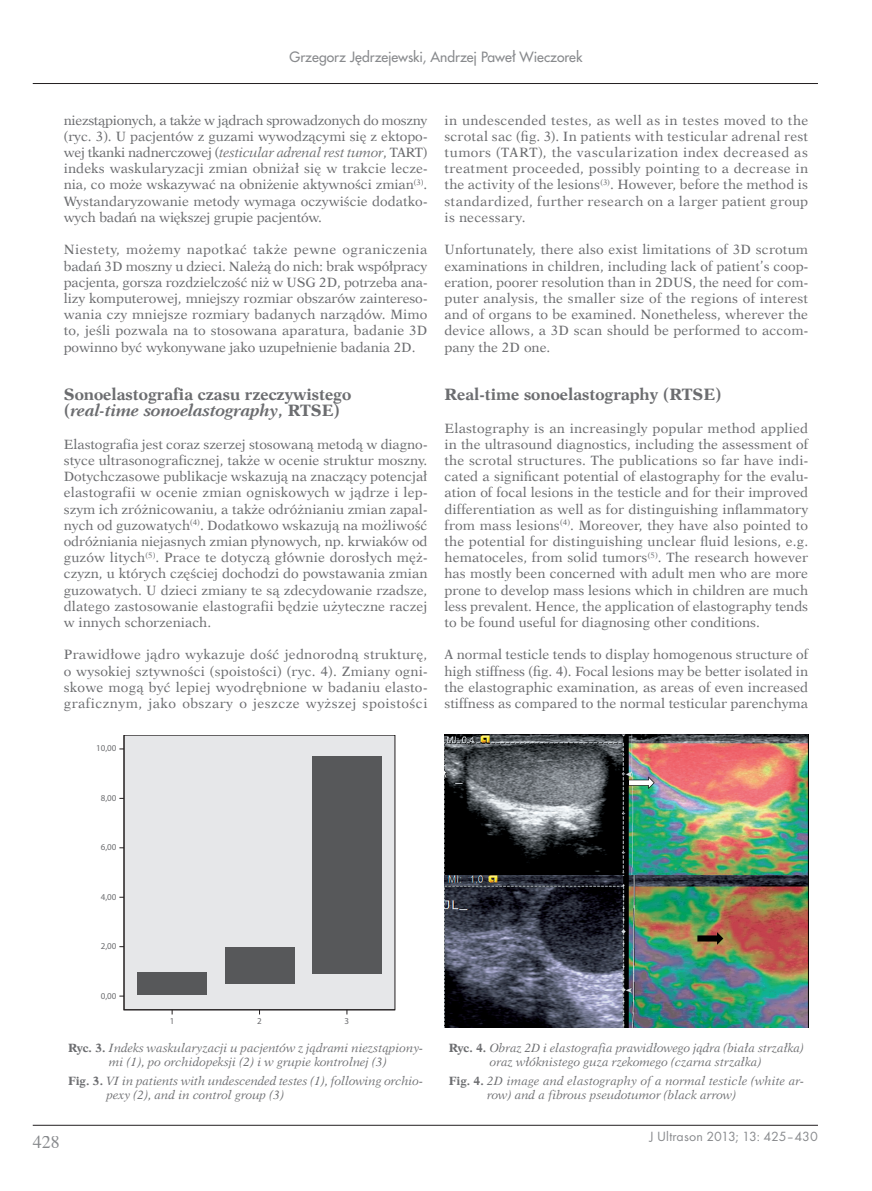
<style>
.page{position:relative;width:872px;height:1191px;background:#fff}
.page>*{position:absolute;margin:0;border:0;box-sizing:border-box;transform-origin:0 0}
.t1{font:18px "Times";color:#888a8d}
.t2{font:700 16.5px/16.2px "Dutch 823 EU";color:#6c6d70}
.t3{font:13.8px "Futura Regular PL";color:#888a8d}
.t4{font:13.8px "Pfutura";color:#888a8d}
.t5{font:13.5px/16.2px "Dutch 823 EU";color:#6c6d70;text-align:justify}
.t6{font:italic 12px/14.4px "Dutch 823 EU";color:#6c6d70;text-align:center}
.t7{font:9px "Myriad Pro";color:#6c6d70}
.s1{font-style:italic}
.s2{font-weight:700;font-style:normal}
</style>
<div class="page">
<hr style="left:33px;top:1125px;width:785px;height:1px;background:#231f20">
<hr style="left:33px;top:83px;width:785px;height:1px;background:#231f20">
<svg style="left:123px;top:735px;width:272px;height:275px;background:#bebfc1"></svg>
<img style="left:444px;top:734px;width:364px;height:293px">
<p class="t3" style="left:289px;top:50px;width:294px">Grzegorz J´drzejewski, Andrzej Paweł Wieczorek</p>
<p class="t5" style="left:64px;top:112px;width:365px">niezstąpionych, a także w jądrach sprowadzonych do moszny (ryc. 3). U pacjentów z guzami wywodzącymi się z ektopo&shy;wej tkanki nadnerczowej (<span class="s1">testicular adrenal rest tumor</span>, TART) indeks waskularyzacji zmian obniżał się w trakcie lecze&shy;nia, co może wskazywać na obniżenie aktywności zmian<sup>(3)</sup>.<br>Wystandaryzowanie metody wymaga oczywiście dodatko&shy;wych badań na większej grupie pacjentów.</p>
<p class="t5" style="left:64px;top:241px;width:365px">Niestety, możemy napotkać także pewne ograniczenia badań 3D moszny u dzieci. Należą do nich: brak współpracy pacjenta, gorsza rozdzielczość niż w USG 2D, potrzeba ana&shy;lizy komputerowej, mniejszy rozmiar obszarów zaintereso&shy;wania czy mniejsze rozmiary badanych narządów. Mimo to, jeśli pozwala na to stosowana aparatura, badanie 3D powinno być wykonywane jako uzupełnienie badania 2D.</p>
<p class="t2" style="left:64px;top:386px;width:289px">Sonoelastografia czasu rzeczywistego (<span class="s1">real-time sonoelastography</span>, RTSE)</p>
<p class="t5" style="left:64px;top:436px;width:365px">Elastografia jest coraz szerzej stosowaną metodą w diagno&shy;styce ultrasonograficznej, także w ocenie struktur moszny.<br>Dotychczasowe publikacje wskazują na znaczący potencjał elastografii w ocenie zmian ogniskowych w jądrze i lep&shy;szym ich zróżnicowaniu, a także odróżnianiu zmian zapal&shy;nych od guzowatych<sup>(4)</sup>. Dodatkowo wskazują na możliwość odróżniania niejasnych zmian płynowych, np. krwiaków od guzów litych<sup>(5)</sup>. Prace te dotyczą głównie dorosłych męż&shy;czyzn, u których częściej dochodzi do powstawania zmian guzowatych. U dzieci zmiany te są zdecydowanie rzadsze, dlatego zastosowanie elastografii będzie użyteczne raczej w innych schorzeniach.</p>
<p class="t5" style="left:64px;top:646px;width:365px">Prawidłowe jądro wykazuje dość jednorodną strukturę, o wysokiej sztywności (spoistości) (ryc. 4). Zmiany ogni&shy;skowe mogą być lepiej wyodrębnione w badaniu elasto&shy;graficznym, jako obszary o jeszcze wyższej spoistości</p>
<p class="t7" style="left:96px;top:743px;width:22px">10,00</p>
<p class="t7" style="left:101px;top:792px;width:17px">8,00</p>
<p class="t7" style="left:101px;top:842px;width:17px">6,00</p>
<p class="t7" style="left:101px;top:891px;width:17px">4,00</p>
<p class="t7" style="left:101px;top:940px;width:17px">2,00</p>
<p class="t7" style="left:101px;top:990px;width:17px">0,00</p>
<p class="t7" style="left:257px;top:1016px;width:6px">2</p>
<p class="t7" style="left:344px;top:1016px;width:6px">3</p>
<p class="t6" style="left:68px;top:1040px;width:357px"><span class="s2">Ryc. 3.</span> Indeks waskularyzacji u pacjentów z jądrami niezstąpiony&shy;mi (1), po orchidopeksji (2) i w grupie kontrolnej (3)</p>
<p class="t6" style="left:106px;top:1073px;width:318px;text-align:left;text-indent:-38px"><span class="s2">Fig. 3.</span> VI in patients with undescended testes (1), following orchio&shy;pexy (2), and in control group (3)</p>
<p class="t7" style="left:170px;top:1016px;width:6px">1</p>
<p class="t5" style="left:444px;top:112px;width:365px">in undescended testes, as well as in testes moved to the scrotal sac (fig. 3). In patients with testicular adrenal rest tumors (TART), the vascularization index decreased as treatment proceeded, possibly pointing to a decrease in the activity of the lesions<sup>(3)</sup>. However, before the method is standardized, further research on a larger patient group is necessary.</p>
<p class="t5" style="left:444px;top:241px;width:365px">Unfortunately, there also exist limitations of 3D scrotum examinations in children, including lack of patient’s coop&shy;eration, poorer resolution than in 2DUS, the need for com&shy;puter analysis, the smaller size of the regions of interest and of organs to be examined. Nonetheless, wherever the device allows, a 3D scan should be performed to accom&shy;pany the 2D one.</p>
<p class="t2" style="left:444px;top:386px;width:279px">Real-time sonoelastography (RTSE)</p>
<p class="t5" style="left:444px;top:419px;width:365px">Elastography is an increasingly popular method applied in the ultrasound diagnostics, including the assessment of the scrotal structures. The publications so far have indi&shy;cated a significant potential of elastography for the evalu&shy;ation of focal lesions in the testicle and for their improved differentiation as well as for distinguishing inflammatory from mass lesions<sup>(4)</sup>. Moreover, they have also pointed to the potential for distinguishing unclear fluid lesions, e.g. hematoceles, from solid tumors<sup>(5)</sup>. The research however has mostly been concerned with adult men who are more prone to develop mass lesions which in children are much less prevalent. Hence, the application of elastography tends to be found useful for diagnosing other conditions.</p>
<p class="t5" style="left:444px;top:646px;width:365px">A normal testicle tends to display homogenous structure of high stiffness (fig. 4). Focal lesions may be better isolated in the elastographic examination, as areas of even increased stiffness as compared to the normal testicular parenchyma</p>
<p class="t6" style="left:449px;top:1040px;width:357px"><span class="s2">Ryc. 4.</span> Obraz 2D i elastografia prawidłowego jądra (biała strzałka) oraz włóknistego guza rzekomego (czarna strzałka)</p>
<p class="t6" style="left:487px;top:1073px;width:318px;text-align:left;text-indent:-38px"><span class="s2">Fig. 4.</span> 2D image and elastography of a normal testicle (white ar&shy;row) and a fibrous pseudotumor (black arrow)</p>
<h1 class="t1" style="left:33px;top:1134px;width:28px">428</h1>
<p class="t4" style="left:649px;top:1130px;width:170px">J Ultrason 2013; 13: 425–430</p>
</div>
